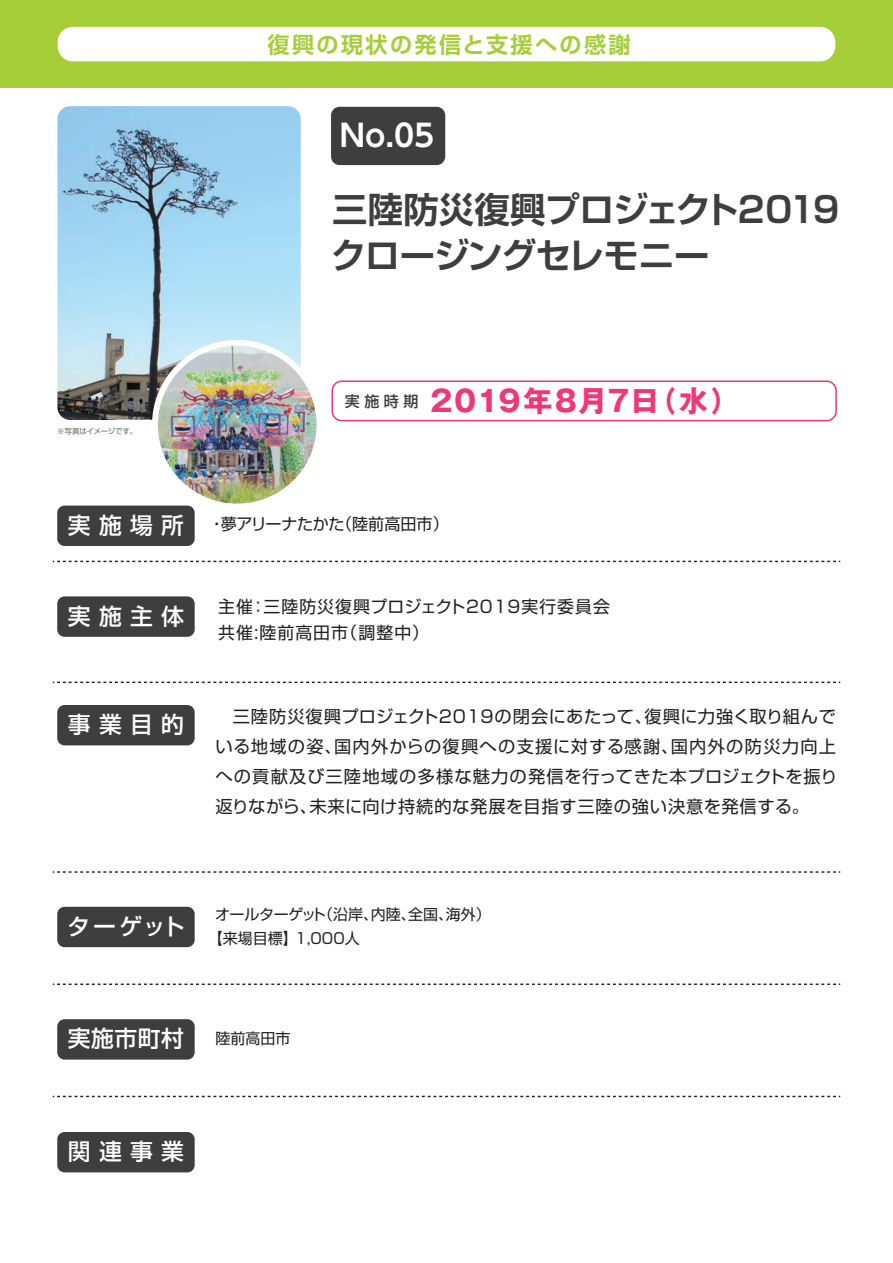
<style>
.page{position:relative;width:893px;height:1263px;background:#fff}
.page>*{position:absolute;margin:0;border:0;box-sizing:border-box;transform-origin:0 0}
.t1{font:700 35.4px/45.5px "Shin Go Pr 6 N De";letter-spacing:-.025em;color:#3e3e3f}
.t2{font:700 30.45px "UD Shin Go NT Pro De";color:#fff}
.t3{font:700 29.25px "Gothic MB101 Pr 6 N";letter-spacing:.03em;color:#ef3875}
.t4{font:500 22.8px "Shin Go Pr 6 N";letter-spacing:.365em;color:#fff}
.t5{font:700 22.05px "Shin Go Pr 6 N De";letter-spacing:.11em;color:#a6ce39}
.t6{font:17.25px/30px "Shin Go Pr 6 N";letter-spacing:.035em;color:#231f20;text-align:justify}
.t7{font:16.95px/25.2px "Shin Go Pr 6 N";letter-spacing:.06em;color:#231f20}
.t8{font:16.05px "Shin Go Pr 6 N";letter-spacing:-.02em;color:#231f20}
.t9{font:15px/24px "Shin Go Pr 6 N";color:#231f20}
.t10{font:7.5px "Shin Go Pr 6 N";letter-spacing:-.04em;color:#6b6b6e}
</style>
<div class="page">
<img style="left:57px;top:106px;width:244px;height:314px">
<img style="left:155px;top:343px;width:164px;height:163px;border-radius:82px">
<div style="left:152px;top:340px;width:170px;height:169px;border:6px solid #fff;border-radius:50%"></div>
<div style="left:331px;top:380px;width:506px;height:41px;border:2px solid #ef3875;border-radius:9px"></div>
<div style="left:0;top:0;width:893px;height:88px;background:#a6ce39"></div>
<div style="left:58px;top:27px;width:777px;height:34px;background:#fff;border-radius:15px"></div>
<div style="left:331px;top:107px;width:114px;height:58px;background:#3e3e3f;border-radius:8px"></div>
<svg style="left:53px;top:983px;width:787px;height:2px"></svg>
<svg style="left:53px;top:1096px;width:787px;height:1px"></svg>
<svg style="left:53px;top:871px;width:787px;height:2px"></svg>
<svg style="left:53px;top:561px;width:787px;height:1px"></svg>
<svg style="left:53px;top:682px;width:787px;height:1px"></svg>
<div style="left:57px;top:705px;width:138px;height:40px;background:#3e3e3f;border-radius:7px"></div>
<div style="left:57px;top:907px;width:138px;height:40px;background:#3e3e3f;border-radius:7px"></div>
<div style="left:57px;top:1019px;width:138px;height:40px;background:#3e3e3f;border-radius:7px"></div>
<div style="left:57px;top:1132px;width:138px;height:40px;background:#3e3e3f;border-radius:7px"></div>
<div style="left:57px;top:596px;width:138px;height:41px;background:#3e3e3f;border-radius:7px"></div>
<div style="left:57px;top:506px;width:138px;height:40px;background:#3e3e3f;border-radius:7px"></div>
<p class="t5" style="left:268px;top:26px;width:365px">復興の現状の発信と支援への感謝</p>
<h2 class="t2" style="left:340px;top:111px;width:96px">No.05</h2>
<h1 class="t1" style="left:331px;top:185px;width:510px">三陸防災復興プロジェクト2019クロージングセレモニー</h1>
<p class="t10" style="left:57px;top:425px;width:82px">※写真はイメージです。</p>
<h3 class="t3" style="left:345px;top:377px;width:397px"><sup>実施時期</sup> 2019年8月7日（水）</h3>
<h3 class="t4" style="left:68px;top:506px;width:118px">実施場所</h3>
<p class="t8" style="left:209px;top:511px;width:242px">・夢アリーナたかた（陸前高田市）</p>
<h3 class="t4" style="left:68px;top:597px;width:118px">実施主体</h3>
<p class="t7" style="left:218px;top:593px;width:393px">主催：三陸防災復興プロジェクト2019実行委員会共催:陸前高田市（調整中）</p>
<h3 class="t4" style="left:68px;top:706px;width:118px">事業目的</h3>
<p class="t6" style="left:215px;top:700px;width:624px;text-indent:17px">三陸防災復興プロジェクト2019の閉会にあたって、復興に力強く取り組んでいる地域の姿、国内外からの復興への支援に対する感謝、国内外の防災力向上への貢献及び三陸地域の多様な魅力の発信を行ってきた本プロジェクトを振り返りながら、未来に向け持続的な発展を目指す三陸の強い決意を発信する。</p>
<h3 class="t4" style="left:67px;top:907px;width:119px">ターゲット</h3>
<p class="t9" style="left:208px;top:902px;width:284px;text-indent:7px">オールターゲット（沿岸、内陸、全国、海外）【来場目標】1,000人</p>
<h3 class="t4" style="left:68px;top:1020px;width:118px">実施市町村</h3>
<p class="t9" style="left:215px;top:1025px;width:76px">陸前高田市</p>
<h3 class="t4" style="left:68px;top:1133px;width:118px">関連事業</h3>
</div>
